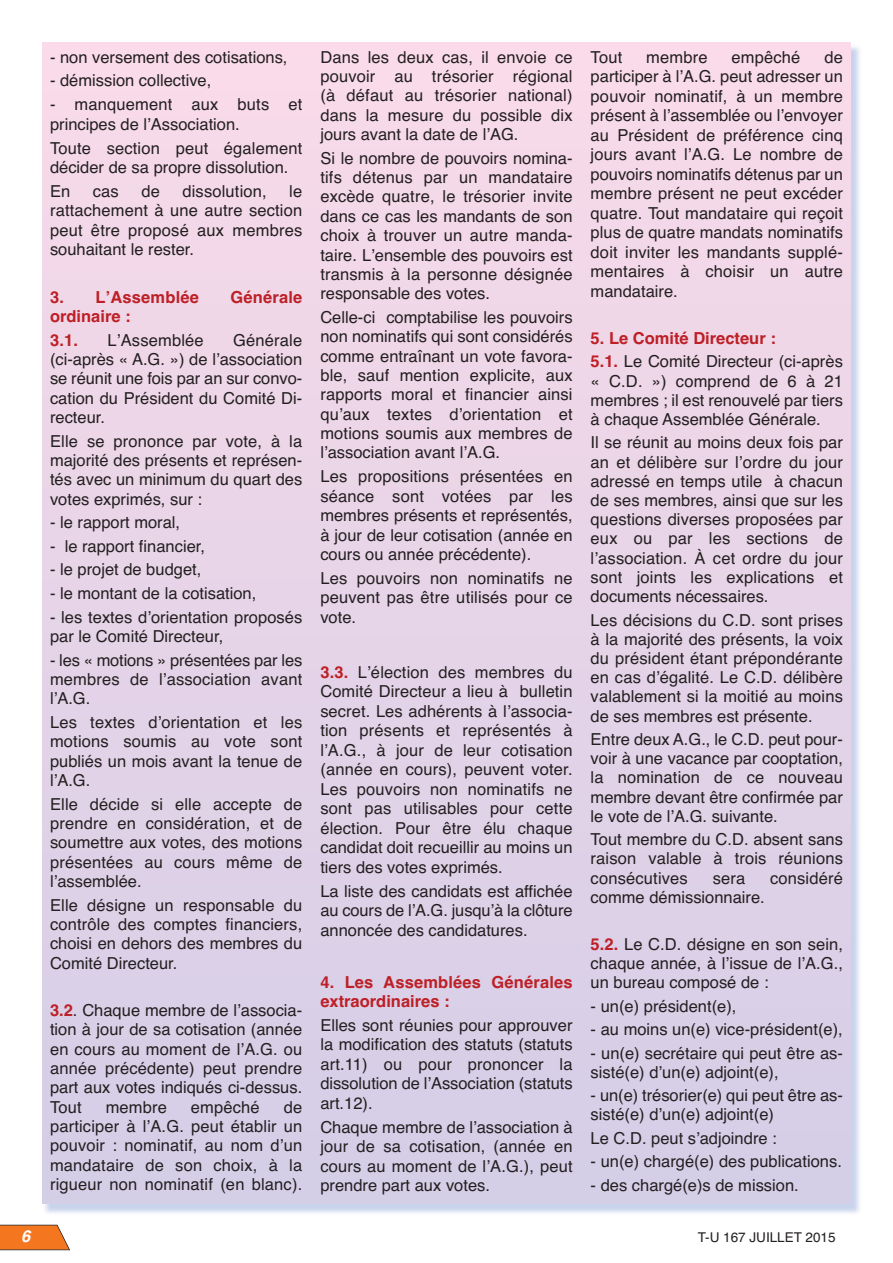
<style>
.page{position:relative;width:893px;height:1263px;background:#fff}
.page>*{position:absolute;margin:0;border:0;box-sizing:border-box;transform-origin:0 0}
.t1{font:16.5px/19.4px "Helvetica";color:#231f20;text-align:justify}
.t2{font:700 16.5px/23.5px "Helvetica";letter-spacing:.01em;color:#bd2026}
.t3{font:italic 700 16.5px "Helvetica";color:#fff}
.t4{font:13.5px "Helvetica";color:#231f20}
.s1{font-weight:700;color:#bd2026}
</style>
<div class="page">
<svg style="left:0;top:1225px;width:70px;height:25px;background:#ea7f34"></svg>
<img style="left:42px;top:42px;width:818px;height:1171px">
<img style="left:43px;top:43px;width:807px;height:1160px">
<p class="t1" style="left:50px;top:49px;width:239px">- non versement des cotisations,</p>
<p class="t1" style="left:50px;top:73px;width:163px">- démission collective,</p>
<p class="t1" style="left:50px;top:96px;width:254px">- manquement aux buts et principes de lʼAssociation.</p>
<p class="t1" style="left:50px;top:140px;width:254px">Toute section peut également décider de sa propre dissolution.</p>
<p class="t1" style="left:50px;top:183px;width:22px">En</p>
<p class="t1" style="left:93px;top:183px;width:28px">cas</p>
<p class="t1" style="left:141px;top:183px;width:20px">de</p>
<p class="t1" style="left:182px;top:183px;width:86px">dissolution,</p>
<p class="t1" style="left:50px;top:183px;width:254px;text-indent:239px">le rattachement à une autre section peut être proposé aux membres souhaitant le rester.</p>
<p class="t2" style="left:50px;top:287px;width:150px">3. LʼAssemblée</p>
<p class="t2" style="left:231px;top:287px;width:73px">Générale</p>
<p class="t2" style="left:50px;top:306px;width:82px">ordinaire :<br>3.1.</p>
<p class="t1" style="left:50px;top:332px;width:254px;text-indent:183px">Générale (ci-après « A.G. ») de lʼassociation se réunit une fois par an sur convo&shy;cation du Président du Comité Di&shy;recteur.</p>
<p class="t1" style="left:50px;top:433px;width:254px">Elle se prononce par vote, à la majorité des présents et représen&shy;tés avec un minimum du quart des votes exprimés, sur :</p>
<p class="t1" style="left:50px;top:514px;width:132px">- le rapport moral,</p>
<p class="t1" style="left:50px;top:538px;width:156px">- le rapport financier,</p>
<p class="t1" style="left:50px;top:562px;width:153px">- le projet de budget,</p>
<p class="t1" style="left:50px;top:585px;width:208px">- le montant de la cotisation,</p>
<p class="t1" style="left:50px;top:609px;width:254px">- les textes dʼorientation proposés par le Comité Directeur,</p>
<p class="t1" style="left:50px;top:652px;width:254px">- les « motions » présentées par les membres de lʼassociation avant lʼA.G.</p>
<p class="t1" style="left:50px;top:714px;width:254px">Les textes dʼorientation et les motions soumis au vote sont publiés un mois avant la tenue de lʼA.G.</p>
<p class="t1" style="left:50px;top:796px;width:254px">Elle décide si elle accepte de prendre en considération, et de soumettre aux votes, des motions présentées au cours même de lʼassemblée.</p>
<p class="t1" style="left:50px;top:897px;width:254px">Elle désigne un responsable du contrôle des comptes financiers, choisi en dehors des membres du Comité Directeur.</p>
<p class="t1" style="left:50px;top:1002px;width:254px"><span class="s1">3.2</span>. Chaque membre de lʼassocia&shy;tion à jour de sa cotisation (année en cours au moment de lʼA.G. ou année précédente) peut prendre part aux votes indiqués ci-dessus.<br>Tout</p>
<p class="t1" style="left:108px;top:332px;width:98px">LʼAssemblée</p>
<p class="t1" style="left:106px;top:1099px;width:63px">membre</p>
<p class="t1" style="left:191px;top:1099px;width:70px">empêché</p>
<p class="t1" style="left:50px;top:1099px;width:254px;text-indent:234px">de participer à lʼA.G. peut établir un pouvoir : nominatif, au nom dʼun mandataire de son choix, à la rigueur non nominatif (en blanc).</p>
<p class="t1" style="left:320px;top:49px;width:254px">Dans les deux cas, il envoie ce pouvoir au trésorier régional (à défaut au trésorier national) dans la mesure du possible dix jours avant la date de lʼAG.</p>
<p class="t1" style="left:320px;top:150px;width:254px">Si le nombre de pouvoirs nomina&shy;tifs détenus par un mandataire excède quatre, le trésorier invite dans ce cas les mandants de son choix à trouver un autre manda&shy;taire. Lʼensemble des pouvoirs est transmis à la personne désignée responsable des votes.</p>
<p class="t1" style="left:320px;top:309px;width:254px">Celle-ci comptabilise les pouvoirs non nominatifs qui sont considérés comme entraînant un vote favora&shy;ble, sauf mention explicite, aux rapports moral et financier ainsi quʼaux textes dʼorientation et motions soumis aux membres de lʼassociation avant lʼA.G.</p>
<p class="t1" style="left:320px;top:468px;width:254px">Les propositions présentées en séance sont votées par les membres présents et représentés, à jour de leur cotisation (année en cours ou année précédente).</p>
<p class="t1" style="left:320px;top:570px;width:254px">Les pouvoirs non nominatifs ne peuvent pas être utilisés pour ce vote.</p>
<p class="t1" style="left:320px;top:664px;width:254px"><span class="s1">3.3.</span> Lʼélection des membres du Comité Directeur a lieu à bulletin secret. Les adhérents à lʼassocia&shy;tion présents et représentés à lʼA.G., à jour de leur cotisation (année en cours), peuvent voter.<br>Les pouvoirs non nominatifs ne sont pas utilisables pour cette élection. Pour être élu chaque candidat doit recueillir au moins un tiers des votes exprimés.</p>
<p class="t1" style="left:320px;top:883px;width:254px">La liste des candidats est affichée au cours de lʼA.G. jusquʼà la clôture annoncée des candidatures.</p>
<p class="t2" style="left:320px;top:974px;width:254px;line-height:19.5px">4. Les Assemblées Générales extraordinaires :</p>
<p class="t1" style="left:320px;top:1017px;width:254px">Elles sont réunies pour approuver la modification des statuts (statuts art.11) ou pour prononcer la dissolution de lʼAssociation (statuts art.12).</p>
<p class="t1" style="left:320px;top:1119px;width:254px">Chaque membre de lʼassociation à jour de sa cotisation, (année en cours au moment de lʼA.G.), peut prendre part aux votes.</p>
<p class="t1" style="left:591px;top:49px;width:33px">Tout</p>
<p class="t1" style="left:646px;top:49px;width:63px">membre</p>
<p class="t1" style="left:732px;top:49px;width:70px">empêché</p>
<p class="t1" style="left:591px;top:49px;width:254px;text-indent:234px">de participer à lʼA.G. peut adresser un pouvoir nominatif, à un membre présent à lʼassemblée ou lʼenvoyer au Président de préférence cinq jours avant lʼA.G. Le nombre de pouvoirs nominatifs détenus par un membre présent ne peut excéder quatre. Tout mandataire qui reçoit plus de quatre mandats nominatifs doit inviter les mandants supplé&shy;mentaires à choisir un autre mandataire.</p>
<p class="t1" style="left:591px;top:328px;width:254px;line-height:23.4px"><span class="s1">5. Le Comité Directeur :<br>5.1.</span> Le Comité Directeur (ci-après</p>
<p class="t1" style="left:591px;top:373px;width:254px">« C.D. ») comprend de 6 à 21 membres ; il est renouvelé par tiers à chaque Assemblée Générale.</p>
<p class="t1" style="left:591px;top:435px;width:254px">Il se réunit au moins deux fois par an et délibère sur lʼordre du jour adressé en temps utile à chacun de ses membres, ainsi que sur les questions diverses proposées par eux ou par les sections de lʼassociation. À cet ordre du jour sont joints les explications et documents nécessaires.</p>
<p class="t1" style="left:591px;top:612px;width:254px">Les décisions du C.D. sont prises à la majorité des présents, la voix du président étant prépondérante en cas dʼégalité. Le C.D. délibère valablement si la moitié au moins de ses membres est présente.</p>
<p class="t1" style="left:591px;top:731px;width:254px">Entre deux A.G., le C.D. peut pour&shy;voir à une vacance par cooptation, la nomination de ce nouveau membre devant être confirmée par le vote de lʼA.G. suivante.</p>
<p class="t1" style="left:591px;top:831px;width:254px">Tout membre du C.D. absent sans raison valable à trois réunions consécutives</p>
<p class="t1" style="left:713px;top:870px;width:34px">sera</p>
<p class="t1" style="left:770px;top:870px;width:74px">considéré</p>
<p class="t1" style="left:591px;top:889px;width:176px">comme démissionnaire.</p>
<p class="t1" style="left:591px;top:936px;width:254px"><span class="s1">5.2.</span> Le C.D. désigne en son sein, chaque année, à lʼissue de lʼA.G., un bureau composé de :</p>
<p class="t1" style="left:591px;top:998px;width:147px">- un(e) président(e),</p>
<p class="t1" style="left:591px;top:1021px;width:254px">- au moins un(e) vice-président(e),</p>
<p class="t1" style="left:591px;top:1045px;width:254px">- un(e) secrétaire qui peut être as&shy;sisté(e) dʼun(e) adjoint(e),</p>
<p class="t1" style="left:591px;top:1087px;width:254px">- un(e) trésorier(e) qui peut être as&shy;sisté(e) dʼun(e) adjoint(e)</p>
<p class="t1" style="left:591px;top:1130px;width:188px">Le C.D. peut sʼadjoindre :</p>
<p class="t1" style="left:591px;top:1153px;width:253px">- un(e) chargé(e) des publications.</p>
<p class="t1" style="left:591px;top:1177px;width:210px">- des chargé(e)s de mission.</p>
<p class="t3" style="left:21px;top:1230px;width:14px">6</p>
<p class="t4" style="left:698px;top:1232px;width:139px">T-U 167 JUILLET 2015</p>
</div>
